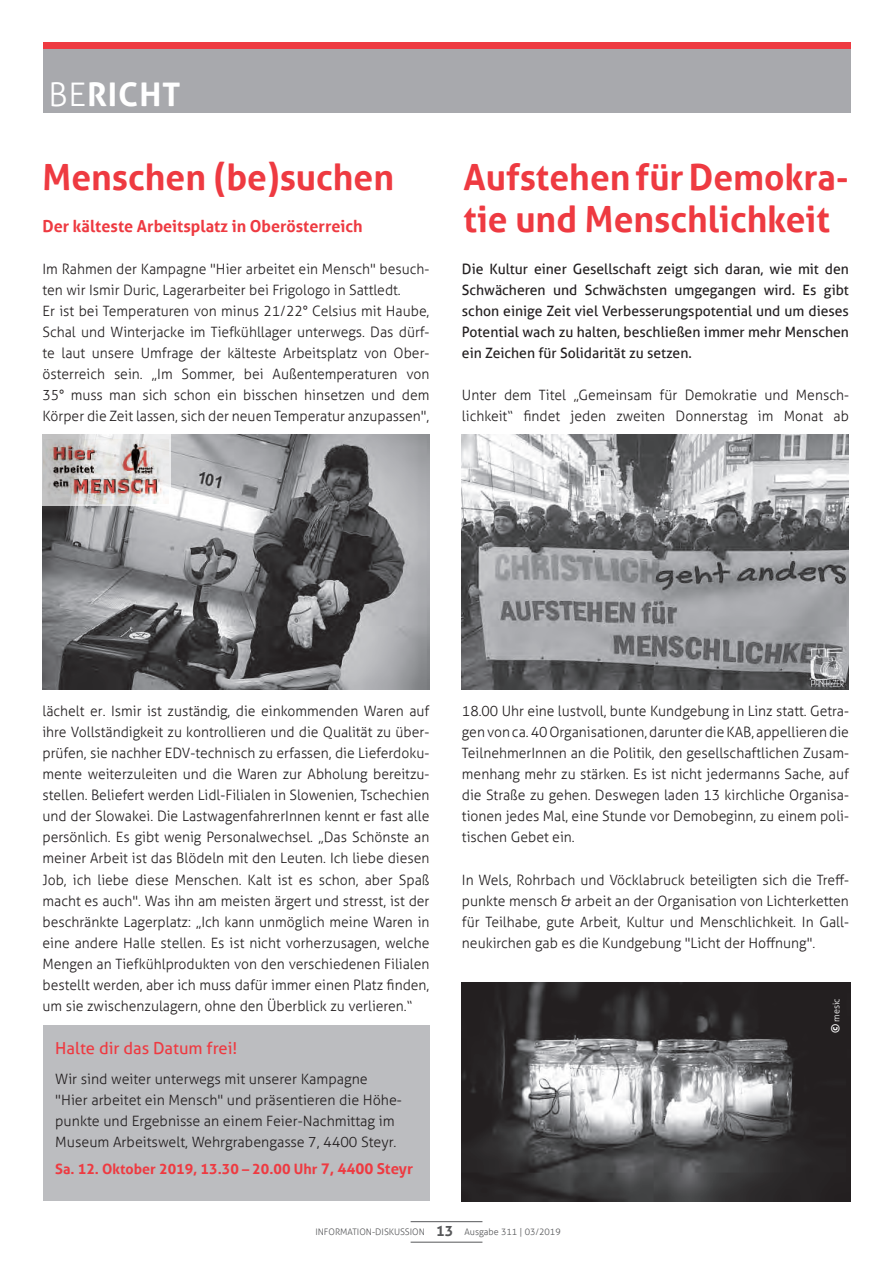
<style>
.page{position:relative;width:893px;height:1263px;background:#fff}
.page>*{position:absolute;margin:0;border:0;box-sizing:border-box;transform-origin:0 0}
.t1{font:700 36px/42.2px "Aller";color:#ee3a41}
.t2{font:700 32.55px "Aller";letter-spacing:.03em;color:#fff}
.t3{font:700 16.5px "Aller";color:#ee3a41}
.t4{font:16.5px "Aller";color:#ee3a41}
.t5{font:300 14.25px/21px "Aller";color:#231f20}
.t6{font:14.25px/21px "Aller";color:#231f20;text-align:justify}
.t7{font:700 14.25px "Aller";color:#ee3a41}
.t8{font:300 9px "Aller";color:#57585a}
.t9{font:300 9px "Aller";color:#fff}
.s1{font-weight:300}
.s2{font-size:15px}
.s3{font-weight:700;font-size:11.25px}
.s4{font-weight:700;font-size:14.25px}
</style>
<div class="page">
<hr style="left:411px;top:1221px;width:71px;height:1px;background:#57585a">
<hr style="left:411px;top:1242px;width:71px;height:1px;background:#57585a">
<div style="left:43px;top:49px;width:807px;height:64px;background:#a8a9ad"></div>
<div style="left:43px;top:43px;width:807px;height:6px;background:#ee3a41"></div>
<img style="left:43px;top:434px;width:386px;height:255px">
<div style="left:43px;top:1025px;width:386px;height:176px;background:#bcbdc0"></div>
<img style="left:462px;top:434px;width:387px;height:256px">
<img style="left:462px;top:982px;width:388px;height:219px">
<svg style="left:42px;top:434px;width:129px;height:71px"></svg>
<img style="left:43px;top:439px;width:125px;height:64px">
<h2 class="t2" style="left:48px;top:75px;width:134px"><span class="s1">BE</span>RICHT</h2>
<h1 class="t1" style="left:43px;top:156px;width:353px">Menschen (be)suchen</h1>
<p class="t3" style="left:43px;top:217px;width:322px">Der kälteste Arbeitsplatz in Oberösterreich</p>
<p class="t5" style="left:43px;top:258px;width:388px">Im Rahmen der Kampagne "Hier arbeitet ein Mensch" besuch&shy;ten wir Ismir Duric, Lagerarbeiter bei Frigologo in Sattledt.<br>Er ist bei Temperaturen von minus 21/22° Celsius mit Haube, Schal und Winterjacke im Tiefkühllager unterwegs. Das dürf&shy;te laut unsere Umfrage der kälteste Arbeitsplatz von Ober&shy;österreich sein. „Im Sommer, bei Außentemperaturen von 35° muss man sich schon ein bisschen hinsetzen und dem Körper die Zeit lassen, sich der neuen Temperatur anzupassen",</p>
<h1 class="t1" style="left:463px;top:156px;width:387px">Aufstehen fürDemokra&shy;tie und Menschlichkeit</h1>
<p class="t6" style="left:462px;top:259px;width:388px">Die Kultur einer Gesellschaft zeigt sich daran, wie mit den Schwächeren und Schwächsten umgegangen wird. Es gibt schon einige Zeit viel Verbesserungspotential und um dieses Potential wach zu halten, beschließen immer mehr Menschen ein Zeichen für Solidarität zu setzen.</p>
<p class="t5" style="left:462px;top:385px;width:388px">Unter dem Titel „Gemeinsam für Demokratie und Mensch&shy;lichkeit“ findet jeden zweiten Donnerstag im Monat ab</p>
<p class="t5" style="left:42px;top:700px;width:388px;text-align:justify">lächelt er. Ismir ist zuständig, die einkommenden Waren auf ihre Vollständigkeit zu kontrollieren und die Qualität zu über&shy;prüfen, sie nachher EDV-technisch zu erfassen, die Lieferdoku&shy;mente weiterzuleiten und die Waren zur Abholung bereitzu&shy;stellen. Beliefert werden Lidl-Filialen in Slowenien, Tschechien und der Slowakei. Die LastwagenfahrerInnen kennt er fast alle persönlich. Es gibt wenig Personalwechsel. „Das Schönste an meiner Arbeit ist das Blödeln mit den Leuten. Ich liebe diesen Job, ich liebe diese Menschen. Kalt ist es schon, aber Spaß macht es auch". Was ihn am meisten ärgert und stresst, ist der beschränkte Lagerplatz: „Ich kann unmöglich meine Waren in eine andere Halle stellen. Es ist nicht vorherzusagen, welche Mengen an Tiefkühlprodukten von den verschiedenen Filialen bestellt werden, aber ich muss dafür immer einen Platz finden, um sie zwischenzulagern, ohne den Überblick zu verlieren.“</p>
<p class="t4" style="left:55px;top:1039px;width:183px">Halte dir das Datum frei!</p>
<p class="t5" style="left:55px;top:1067px;width:348px">Wir sind weiter unterwegs mit unserer Kampagne "Hier arbeitet ein Mensch" und präsentieren die Höhe&shy;punkte und Ergebnisse an einem Feier-Nachmittag im Museum Arbeitswelt, Wehrgrabengasse 7, 4400 Steyr.</p>
<p class="t7" style="left:55px;top:1160px;width:359px">Sa. 12. Oktober 2019, 13.30 – 20.00 Uhr <span class="s2">7, 4400 Steyr</span></p>
<p class="t5" style="left:462px;top:700px;width:388px;text-align:justify">18.00 Uhr eine lustvoll, bunte Kundgebung in Linz statt. Getra&shy;genvon ca. 40 Organisationen, darunter die KAB, appellieren die TeilnehmerInnen an die Politik, den gesellschaftlichen Zusam&shy;menhang mehr zu stärken. Es ist nicht jedermanns Sache, auf die Straße zu gehen. Deswegen laden 13 kirchliche Organisa&shy;tionen jedes Mal, eine Stunde vor Demobeginn, zu einem poli&shy;tischen Gebet ein.</p>
<p class="t5" style="left:462px;top:869px;width:388px;text-align:justify">In Wels, Rohrbach und Vöcklabruck beteiligten sich die Treff&shy;punkte mensch &amp; arbeit an der Organisation von Lichterketten für Teilhabe, gute Arbeit, Kultur und Menschlichkeit. In Gall&shy;neukirchen gab es die Kundgebung "Licht der Hoffnung".</p>
<p class="t9" style="left:831px;top:1033px;width:37px;rotate:-90deg"><span class="s3">©</span> mesic</p>
<p class="t8" style="left:315px;top:1226px;width:247px">INFORMATION-DISKUSSION <span class="s4">13</span> Ausgabe 311 | 03/2019</p>
</div>
